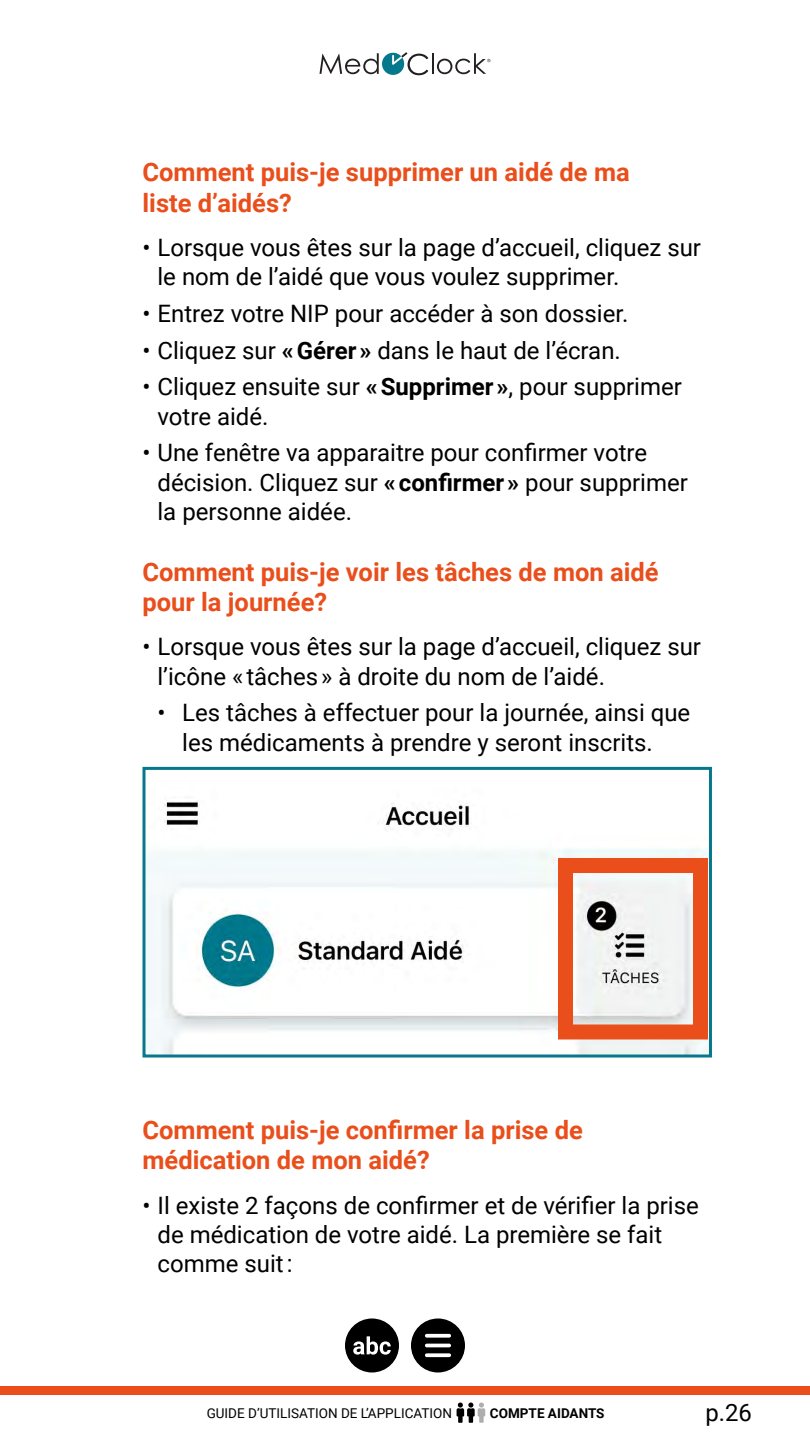
<style>
.page{position:relative;width:810px;height:1440px;background:#fff}
.page>*{position:absolute;margin:0;border:0;box-sizing:border-box;transform-origin:0 0}
.t1{font:700 25.5px/30.6px "Roboto";color:#e94e1b}
.t2{font:24px/29.2px "Roboto";color:#000}
.t3{font:23.85px "Roboto";color:#000}
.t4{font:13.5px "Roboto";color:#000}
.t5{font:700 13.5px "Roboto";color:#000}
.s1{font-weight:700}
</style>
<div class="page">
<div style="left:0;top:1386px;width:810px;height:9px;background:#e94e1b"></div>
<div style="left:382px;top:53px;width:22px;height:22px;background:#05788c;border-radius:50%"></div>
<svg style="left:320px;top:53px;width:59px;height:21px"></svg>
<hr style="left:432px;top:53px;width:2px;height:21px;background:#241f21">
<svg style="left:392px;top:52px;width:36px;height:23px"></svg>
<svg style="left:437px;top:53px;width:53px;height:21px"></svg>
<div style="left:411px;top:1318px;width:54px;height:54px;background:#000;border-radius:50%"></div>
<svg style="left:427px;top:1334px;width:22px;height:4px"></svg>
<hr style="left:427px;top:1344px;width:22px;height:3px;background:#fff">
<svg style="left:427px;top:1353px;width:22px;height:4px"></svg>
<div style="left:345px;top:1318px;width:54px;height:54px;background:#000;border-radius:50%"></div>
<svg style="left:353px;top:1336px;width:38px;height:19px"></svg>
<svg style="left:457px;top:1403px;width:28px;height:20px"></svg>
<img style="left:146px;top:801px;width:562px;height:253px">
<div style="left:142px;top:767px;width:570px;height:291px;border:3px solid #05788c"></div>
<div style="left:558px;top:858px;width:150px;height:182px;border:15px solid #e94e1b"></div>
<p class="t1" style="left:142px;top:156px;width:489px">Comment puis-je supprimer un aidé de ma liste d’aidés?</p>
<p class="t2" style="left:158px;top:232px;width:545px;text-indent:-15px">• Lorsque vous êtes sur la page d’accueil, cliquez sur le nom de l’aidé que vous voulez supprimer.</p>
<p class="t2" style="left:142px;top:298px;width:487px">• Entrez votre NIP pour accéder à son dossier.</p>
<p class="t2" style="left:142px;top:335px;width:480px">• Cliquez sur <span class="s1">« Gérer »</span> dans le haut de l’écran.</p>
<p class="t2" style="left:158px;top:371px;width:526px;text-indent:-15px">• Cliquez ensuite sur <span class="s1">« Supprimer »</span>, pour supprimer votre aidé.</p>
<p class="t2" style="left:158px;top:437px;width:532px;text-indent:-15px">• Une fenêtre va apparaitre pour confirmer votre décision. Cliquez sur <span class="s1">« confirmer »</span> pour supprimer la personne aidée.</p>
<p class="t1" style="left:142px;top:555px;width:518px">Comment puis-je voir les tâches de mon aidé pour la journée?</p>
<p class="t2" style="left:158px;top:631px;width:545px;text-indent:-15px">• Lorsque vous êtes sur la page d’accueil, cliquez sur l’icône « tâches » à droite du nom de l’aidé.</p>
<p class="t2" style="left:158px;top:697px;width:534px;text-align:center">• Les tâches à effectuer pour la journée, ainsi que les médicaments à prendre y seront inscrits.</p>
<p class="t1" style="left:142px;top:1113px;width:442px">Comment puis-je confirmer la prise de médication de mon aidé?</p>
<p class="t2" style="left:158px;top:1189px;width:543px;text-indent:-15px">• Il existe 2 façons de confirmer et de vérifier la prise de médication de votre aidé. La première se fait comme suit :</p>
<p class="t4" style="left:207px;top:1404px;width:247px">GUIDE D’UTILISATION DE L’APPLICATION</p>
<p class="t5" style="left:490px;top:1404px;width:116px">COMPTE AIDANTS</p>
<p class="t3" style="left:705px;top:1396px;width:48px">p.26</p>
</div>
